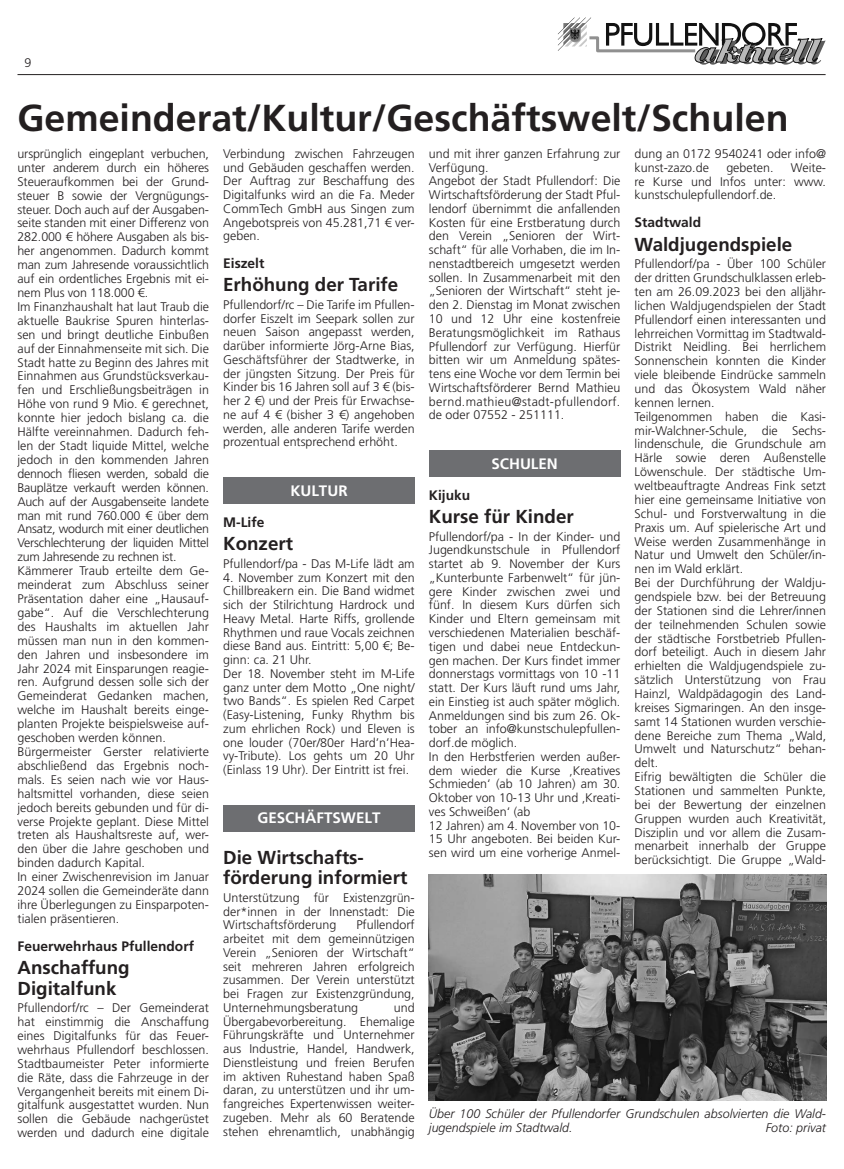
<style>
.page{position:relative;width:844px;height:1169px;background:#fff}
.page>*{position:absolute;margin:0;border:0;box-sizing:border-box;transform-origin:0 0}
.t1{font:700 37.5px "Frutiger LT Std";color:#231f20}
.t2{font:700 18.75px/20.1px "Frutiger LT Std";color:#231f20}
.t3{font:700 15.12px "Frutiger LT Std";color:#fff}
.t4{font:700 13.75px "Frutiger";color:#231f20}
.t5{font:300 12.5px/13.9px "Frutiger LT Std";color:#231f20;text-align:justify}
.t6{font:italic 300 12.5px/13.8px "Frutiger LT Std";color:#231f20}
</style>
<div class="page">
<hr style="left:18px;top:74px;width:807px;height:1px;background:#231f20">
<svg style="left:558px;top:17px;width:267px;height:48px"></svg>
<div style="left:223px;top:477px;width:192px;height:27px;background:#6d6e71"></div>
<div style="left:223px;top:805px;width:192px;height:26px;background:#6d6e71"></div>
<div style="left:429px;top:450px;width:191px;height:27px;background:#6d6e71"></div>
<img style="left:429px;top:875px;width:397px;height:226px">
<p class="t5" style="left:25px;top:56px;width:8px">9</p>
<h1 class="t1" style="left:18px;top:95px;width:772px">Gemeinderat/Kultur/Geschäftswelt/Schulen</h1>
<p class="t5" style="left:18px;top:147px;width:193px;text-align:left">ursprünglich eingeplant verbuchen, unter anderem durch ein höheres Steueraufkommen bei der Grund&shy;steuer B sowie der Vergnügungs&shy;steuer. Doch auch auf der Ausgaben&shy;seite standen mit einer Differenz von 282.000 € höhere Ausgaben als bis&shy;her angenommen. Dadurch kommt man zum Jahresende voraussichtlich auf ein ordentliches Ergebnis mit ei&shy;nem Plus von 118.000 €.<br>Im Finanzhaushalt hat laut Traub die aktuelle Baukrise Spuren hinterlas&shy;sen und bringt deutliche Einbußen auf der Einnahmenseite mit sich. Die Stadt hatte zu Beginn des Jahres mit Einnahmen aus Grundstücksverkau&shy;fen und Erschließungsbeiträgen in Höhe von rund 9 Mio. € gerechnet, konnte hier jedoch bislang ca. die Hälfte vereinnahmen. Dadurch feh&shy;len der Stadt liquide Mittel, welche jedoch in den kommenden Jahren dennoch fliesen werden, sobald die Bauplätze verkauft werden können.<br>Auch auf der Ausgabenseite landete man mit rund 760.000 € über dem Ansatz, wodurch mit einer deutlichen Verschlechterung der liquiden Mittel zum Jahresende zu rechnen ist.<br>Kämmerer Traub erteilte dem Ge&shy;meinderat zum Abschluss seiner Präsentation daher eine „Hausauf&shy;gabe“. Auf die Verschlechterung des Haushalts im aktuellen Jahr müssen man nun in den kommen&shy;den Jahren und insbesondere im Jahr 2024 mit Einsparungen reagie&shy;ren. Aufgrund dessen solle sich der Gemeinderat Gedanken machen, welche im Haushalt bereits einge&shy;planten Projekte beispielsweise auf&shy;geschoben werden können.<br>Bürgermeister Gerster relativierte abschließend das Ergebnis noch&shy;mals. Es seien nach wie vor Haus&shy;haltsmittel vorhanden, diese seien jedoch bereits gebunden und für di&shy;verse Projekte geplant. Diese Mittel treten als Haushaltsreste auf, wer&shy;den über die Jahre geschoben und binden dadurch Kapital.<br>In einer Zwischenrevision im Januar 2024 sollen die Gemeinderäte dann ihre Überlegungen zu Einsparpoten&shy;tialen präsentieren.</p>
<p class="t4" style="left:18px;top:938px;width:178px">Feuerwehrhaus Pfullendorf</p>
<h2 class="t2" style="left:18px;top:958px;width:114px">Anschaffung<br>Digitalfunk</h2>
<p class="t5" style="left:18px;top:1001px;width:193px">Pfullendorf/rc – Der Gemeinderat hat einstimmig die Anschaffung eines Digitalfunks für das Feuer&shy;wehrhaus Pfullendorf beschlossen.<br>Stadtbaumeister Peter informierte die Räte, dass die Fahrzeuge in der Vergangenheit bereits mit einem Di&shy;gitalfunk ausgestattet wurden. Nun sollen die Gebäude nachgerüstet werden und dadurch eine digitale</p>
<p class="t5" style="left:634px;top:147px;width:193px">dung an 0172 9540241 oder info@ kunst-zazo.de</p>
<p class="t5" style="left:429px;top:147px;width:193px;text-align:left">und mit ihrer ganzen Erfahrung zur<br>Verfügung.<br>Angebot der Stadt Pfullendorf: Die<br>Wirtschaftsförderung der Stadt Pful&shy;lendorf übernimmt die anfallenden<br>Kosten für eine Erstberatung durch den Verein „Senioren der Wirt&shy;schaft“ für alle Vorhaben, die im In&shy;nenstadtbereich umgesetzt werden sollen. In Zusammenarbeit mit den „Senioren der Wirtschaft“ steht je&shy;den 2. Dienstag im Monat zwischen<br>10 und 12 Uhr eine kostenfreie<br>Beratungsmöglichkeit im Rathaus<br>Pfullendorf zur Verfügung. Hierfür bitten wir um Anmeldung spätes&shy;tens eine Woche vor dem Termin bei<br>Wirtschaftsförderer Bernd Mathieu bernd.mathieu@stadt-pfullendorf. de oder 07552 - 251111.</p>
<p class="t3" style="left:491px;top:454px;width:68px">SCHULEN</p>
<p class="t4" style="left:429px;top:487px;width:43px">Kijuku</p>
<h2 class="t2" style="left:429px;top:507px;width:146px">Kurse für Kinder</h2>
<p class="t5" style="left:429px;top:530px;width:193px;text-align:left">Pfullendorf/pa - In der Kinder- und<br>Jugendkunstschule in Pfullendorf startet ab 9. November der Kurs „Kunterbunte Farbenwelt“ für jün&shy;gere Kinder zwischen zwei und fünf. In diesem Kurs dürfen sich<br>Kinder und Eltern gemeinsam mit verschiedenen Materialien beschäf&shy;tigen und dabei neue Entdeckun&shy;gen machen. Der Kurs findet immer donnerstags vormittags von 10 -11 statt. Der Kurs läuft rund ums Jahr, ein Einstieg ist auch später möglich.<br>Anmeldungen sind bis zum 26. Ok&shy;tober an info@kunstschulepfullen&shy;dorf.de möglich.<br>In den Herbstferien werden außer&shy;dem wieder die Kurse ‚Kreatives<br>Schmieden‘ (ab 10 Jahren) am 30.<br>Oktober von 10-13 Uhr und ‚Kreati&shy;ves Schweißen‘ (ab<br>12 Jahren) am 4. November von 10-<br>15 Uhr angeboten. Bei beiden Kur&shy;sen wird um eine vorherige Anmel-</p>
<p class="t5" style="left:223px;top:147px;width:193px">Verbindung zwischen Fahrzeugen und Gebäuden geschaffen werden.<br>Der Auftrag zur Beschaffung des Digitalfunks wird an die Fa. Meder CommTech GmbH aus Singen zum Angebotspreis von 45.281,71 € ver&shy;geben.</p>
<p class="t4" style="left:223px;top:255px;width:43px">Eiszelt</p>
<h2 class="t2" style="left:223px;top:275px;width:177px">Erhöhung der Tarife</h2>
<p class="t5" style="left:223px;top:298px;width:193px">Pfullendorf/rc – Die Tarife im Pfullen&shy;dorfer Eiszelt im Seepark sollen zur neuen Saison angepasst werden, darüber informierte Jörg-Arne Bias, Geschäftsführer der Stadtwerke, in der jüngsten Sitzung. Der Preis für Kinder bis 16 Jahren soll auf 3 € (bis&shy;her 2 €) und der Preis für Erwachse&shy;ne auf 4 € (bisher 3 €) angehoben werden, alle anderen Tarife werden prozentual entsprechend erhöht.</p>
<p class="t3" style="left:290px;top:481px;width:59px">KULTUR</p>
<p class="t4" style="left:223px;top:514px;width:43px">M-Life</p>
<h2 class="t2" style="left:223px;top:534px;width:71px">Konzert</h2>
<p class="t5" style="left:223px;top:557px;width:193px">Pfullendorf/pa - Das M-Life lädt am</p>
<p class="t5" style="left:223px;top:570px;width:193px;text-align:left">4. November zum Konzert mit den Chillbreakern ein. Die Band widmet sich der Stilrichtung Hardrock und Heavy Metal. Harte Riffs, grollende Rhythmen und raue Vocals zeichnen diese Band aus. Eintritt: 5,00 €; Be&shy;ginn: ca. 21 Uhr.<br>Der 18. November steht im M-Life ganz unter dem Motto „One night/ two Bands“. Es spielen Red Carpet (Easy-Listening, Funky Rhythm bis zum ehrlichen Rock) und Eleven is one louder (70er/80er Hard’n’Hea&shy;vy-Tribute). Los gehts um 20 Uhr (Einlass 19 Uhr). Der Eintritt ist frei.</p>
<p class="t3" style="left:257px;top:809px;width:124px">GESCHÄFTSWELT</p>
<h2 class="t2" style="left:223px;top:848px;width:186px">Die Wirtschafts&shy;förderung informiert</h2>
<p class="t5" style="left:223px;top:891px;width:193px">Unterstützung für Existenzgrün&shy;der*innen in der Innenstadt: Die Wirtschaftsförderung</p>
<p class="t5" style="left:726px;top:161px;width:49px">gebeten.</p>
<p class="t5" style="left:634px;top:161px;width:193px;text-indent:156px">Weite&shy;re Kurse und Infos unter: www. kunstschulepfullendorf.de.</p>
<p class="t4" style="left:634px;top:214px;width:68px">Stadtwald</p>
<h2 class="t2" style="left:634px;top:234px;width:159px">Waldjugendspiele</h2>
<p class="t5" style="left:634px;top:257px;width:193px;text-align:left">Pfullendorf/pa - Über 100 Schüler der dritten Grundschulklassen erleb&shy;ten am 26.09.2023 bei den alljähr&shy;lichen Waldjugendspielen der Stadt<br>Pfullendorf einen interessanten und lehrreichen Vormittag im Stadtwald-<br>Distrikt Neidling. Bei herrlichem<br>Sonnenschein konnten die Kinder viele bleibende Eindrücke sammeln und das Ökosystem Wald näher kennen lernen.<br>Teilgenommen haben die Kasi&shy;mir-Walchner-Schule, die Sechs&shy;lindenschule, die Grundschule am<br>Härle sowie deren Außenstelle<br>Löwenschule. Der städtische Um&shy;weltbeauftragte Andreas Fink setzt hier eine gemeinsame Initiative von<br>Schul- und Forstverwaltung in die<br>Praxis um. Auf spielerische Art und<br>Weise werden Zusammenhänge in<br>Natur und Umwelt den Schüler/in&shy;nen im Wald erklärt.<br>Bei der Durchführung der Waldju&shy;gendspiele bzw. bei der Betreuung der Stationen sind die Lehrer/innen der teilnehmenden Schulen sowie der städtische Forstbetrieb Pfullen&shy;dorf beteiligt. Auch in diesem Jahr erhielten die Waldjugendspiele zu&shy;sätzlich Unterstützung von Frau<br>Hainzl, Waldpädagogin des Land&shy;kreises Sigmaringen. An den insge&shy;samt 14 Stationen wurden verschie&shy;dene Bereiche zum Thema „Wald,<br>Umwelt und Naturschutz“ behan&shy;delt.<br>Eifrig bewältigten die Schüler die<br>Stationen und sammelten Punkte, bei der Bewertung der einzelnen<br>Gruppen wurden auch Kreativität,<br>Disziplin und vor allem die Zusam&shy;menarbeit innerhalb der Gruppe berücksichtigt. Die Gruppe „Wald-</p>
<p class="t5" style="left:223px;top:918px;width:193px;text-indent:133px">Pfullendorf arbeitet mit dem gemeinnützigen Verein „Senioren der Wirtschaft“ seit mehreren Jahren erfolgreich zusammen. Der Verein unterstützt bei Fragen zur Existenzgründung, Unternehmungsberatung</p>
<p class="t5" style="left:223px;top:1001px;width:193px;text-indent:171px">und Übergabevorbereitung. Ehemalige Führungskräfte und Unternehmer aus Industrie, Handel, Handwerk, Dienstleistung und freien Berufen im aktiven Ruhestand haben Spaß daran, zu unterstützen und ihr um&shy;fangreiches Expertenwissen weiter&shy;zugeben. Mehr als 60 Beratende stehen ehrenamtlich, unabhängig</p>
<p class="t6" style="left:429px;top:1107px;width:399px">Über 100 Schüler der Pfullendorfer Grundschulen absolvierten die Wald&shy;jugendspiele im Stadtwald.</p>
<p class="t6" style="left:765px;top:1120px;width:62px">Foto: privat</p>
</div>
